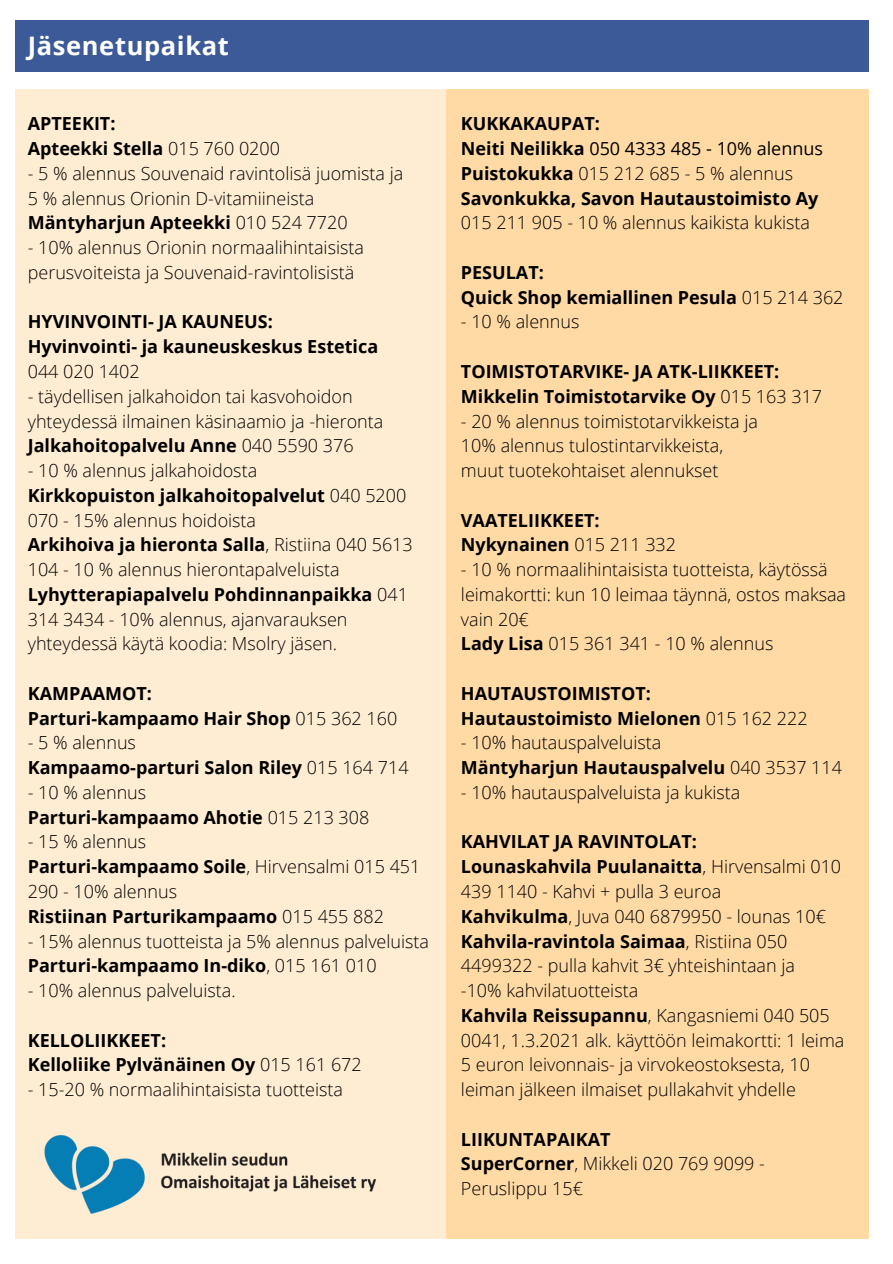
<style>
.page{position:relative;width:893px;height:1264px;background:#fff}
.page>*{position:absolute;margin:0;border:0;box-sizing:border-box;transform-origin:0 0}
.t1{font:700 26.25px "Open Sans";color:#fff}
.t2{font:700 25.5px "Open Sans";letter-spacing:.025em;color:#fff}
.t3{font:300 18px/24.8px "Open Sans";color:#000}
.t4{font:700 18px/24.8px "Open Sans";color:#000}
.t5{font:18px "Open Sans";color:#000}
.s1{font-weight:300}
.s2{font-weight:700}
</style>
<div class="page">
<div style="left:15px;top:21px;width:854px;height:51px;background:#3d5a98"></div>
<div style="left:15px;top:89px;width:431px;height:1149px;background:#ffedd3"></div>
<div style="left:446px;top:89px;width:423px;height:1149px;background:#ffdaa5"></div>
<img style="left:44px;top:1135px;width:332px;height:79px">
<p class="t1" style="left:37px;top:13px;width:115px">Jäsenyys</p>
<p class="t2" style="left:28px;top:28px;width:203px">Jäsenetupaikat</p>
<p class="t4" style="left:28px;top:111px;width:89px">APTEEKIT:</p>
<p class="t4" style="left:28px;top:136px;width:254px">Apteekki Stella <span class="s1">015 760 0200</span></p>
<p class="t3" style="left:28px;top:160px;width:377px">- 5 % alennus Souvenaid ravintolisä juomista ja</p>
<p class="t3" style="left:28px;top:185px;width:288px">5 % alennus Orionin D-vitamiineista</p>
<p class="t4" style="left:28px;top:210px;width:321px">Mäntyharjun Apteekki <span class="s1">010 524 7720</span></p>
<p class="t3" style="left:28px;top:235px;width:338px">- 10% alennus Orionin normaalihintaisista perusvoiteista ja Souvenaid-ravintolisistä</p>
<p class="t4" style="left:28px;top:309px;width:246px">HYVINVOINTI- JA KAUNEUS:</p>
<p class="t4" style="left:28px;top:334px;width:352px">Hyvinvointi- ja kauneuskeskus Estetica</p>
<p class="t3" style="left:28px;top:358px;width:113px">044 020 1402</p>
<p class="t3" style="left:28px;top:383px;width:357px">- täydellisen jalkahoidon tai kasvohoidon yhteydessä ilmainen käsinaamio ja -hieronta</p>
<p class="t4" style="left:28px;top:433px;width:327px">Jalkahoitopalvelu Anne <span class="s1">040 5590 376</span></p>
<p class="t3" style="left:28px;top:457px;width:231px">- 10 % alennus jalkahoidosta</p>
<p class="t4" style="left:28px;top:482px;width:380px">Kirkkopuiston jalkahoitopalvelut <span class="s1">040 5200<br>070 - 15% alennus hoidoista</span></p>
<p class="t3" style="left:28px;top:532px;width:386px"><span class="s2">Arkihoiva ja hieronta Salla</span>, Ristiina 040 5613<br>104 - 10 % alennus hierontapalveluista</p>
<p class="t3" style="left:28px;top:581px;width:382px"><span class="s2">Lyhytterapiapalvelu Pohdinnanpaikka</span> 041<br>314 3434 - 10% alennus, ajanvarauksen yhteydessä käytä koodia: Msolry jäsen.</p>
<p class="t4" style="left:28px;top:680px;width:126px">KAMPAAMOT:</p>
<p class="t4" style="left:28px;top:705px;width:371px">Parturi-kampaamo Hair Shop <span class="s1">015 362 160</span></p>
<p class="t3" style="left:28px;top:730px;width:110px">- 5 % alennus</p>
<p class="t4" style="left:28px;top:754px;width:382px">Kampaamo-parturi Salon Riley <span class="s1">015 164 714</span></p>
<p class="t3" style="left:28px;top:779px;width:120px">- 10 % alennus</p>
<p class="t4" style="left:28px;top:804px;width:343px">Parturi-kampaamo Ahotie <span class="s1">015 213 308</span></p>
<p class="t3" style="left:28px;top:829px;width:120px">- 15 % alennus</p>
<p class="t3" style="left:28px;top:853px;width:394px"><span class="s2">Parturi-kampaamo Soile</span>, Hirvensalmi 015 451<br>290 - 10% alennus</p>
<p class="t4" style="left:28px;top:903px;width:358px">Ristiinan Parturikampaamo <span class="s1">015 455 882</span></p>
<p class="t3" style="left:28px;top:928px;width:403px">- 15% alennus tuotteista ja 5% alennus palveluista</p>
<p class="t4" style="left:28px;top:952px;width:350px">Parturi-kampaamo In-diko<span class="s1">, 015 161 010</span></p>
<p class="t3" style="left:28px;top:977px;width:209px">- 10% alennus palveluista.</p>
<p class="t4" style="left:28px;top:1027px;width:140px">KELLOLIIKKEET:</p>
<p class="t4" style="left:28px;top:1051px;width:335px">Kelloliike Pylvänäinen Oy <span class="s1">015 161 672</span></p>
<p class="t3" style="left:28px;top:1076px;width:317px">- 15-20 % normaalihintaisista tuotteista</p>
<p class="t4" style="left:461px;top:111px;width:141px">KUKKAKAUPAT:</p>
<p class="t5" style="left:461px;top:136px;width:363px"><span class="s2">Neiti Neilikka</span> 050 4333 485 - 10% alennus</p>
<p class="t3" style="left:461px;top:160px;width:333px"><span class="s2">Puistokukka</span> 015 212 685 - 5 % alennus</p>
<p class="t3" style="left:461px;top:185px;width:359px"><span class="s2">Savonkukka, Savon Hautaustoimisto Ay<br></span>015 211 905 - 10 % alennus kaikista kukista</p>
<p class="t4" style="left:461px;top:259px;width:84px">PESULAT:</p>
<p class="t4" style="left:461px;top:284px;width:384px">Quick Shop kemiallinen Pesula <span class="s1">015 214 362</span></p>
<p class="t3" style="left:461px;top:309px;width:120px">- 10 % alennus</p>
<p class="t4" style="left:461px;top:358px;width:320px">TOIMISTOTARVIKE- JA ATK-LIIKKEET:</p>
<p class="t4" style="left:461px;top:383px;width:363px">Mikkelin Toimistotarvike Oy <span class="s1">015 163 317</span></p>
<p class="t3" style="left:461px;top:408px;width:298px">- 20 % alennus toimistotarvikkeista ja</p>
<p class="t3" style="left:461px;top:433px;width:264px">10% alennus tulostintarvikkeista,</p>
<p class="t3" style="left:461px;top:457px;width:259px">muut tuotekohtaiset alennukset</p>
<p class="t4" style="left:461px;top:507px;width:140px">VAATELIIKKEET:</p>
<p class="t4" style="left:461px;top:532px;width:217px">Nykynainen <span class="s1">015 211 332</span></p>
<p class="t3" style="left:461px;top:556px;width:386px">- 10 % normaalihintaisista tuotteista, käytössä leimakortti: kun 10 leimaa täynnä, ostos maksaa vain 20€</p>
<p class="t3" style="left:461px;top:631px;width:314px"><span class="s2">Lady Lisa</span> 015 361 341 - 10 % alennus</p>
<p class="t4" style="left:461px;top:680px;width:191px">HAUTAUSTOIMISTOT:</p>
<p class="t4" style="left:461px;top:705px;width:348px">Hautaustoimisto Mielonen <span class="s1">015 162 222</span></p>
<p class="t3" style="left:461px;top:730px;width:202px">- 10% hautauspalveluista</p>
<p class="t4" style="left:461px;top:754px;width:382px">Mäntyharjun Hautauspalvelu <span class="s1">040 3537 114</span></p>
<p class="t3" style="left:461px;top:779px;width:281px">- 10% hautauspalveluista ja kukista</p>
<p class="t4" style="left:461px;top:829px;width:237px">KAHVILAT JA RAVINTOLAT:</p>
<p class="t3" style="left:461px;top:853px;width:382px"><span class="s2">Lounaskahvila Puulanaitta</span>, Hirvensalmi 010<br>439 1140 - Kahvi + pulla 3 euroa</p>
<p class="t3" style="left:461px;top:903px;width:366px"><span class="s2">Kahvikulma</span>, Juva 040 6879950 - lounas 10€</p>
<p class="t3" style="left:461px;top:928px;width:335px"><span class="s2">Kahvila-ravintola Saimaa</span>, Ristiina 050<br>4499322 - pulla kahvit 3€ yhteishintaan ja</p>
<p class="t3" style="left:461px;top:977px;width:179px">-10% kahvilatuotteista</p>
<p class="t3" style="left:461px;top:1002px;width:385px"><span class="s2">Kahvila Reissupannu</span>, Kangasniemi 040 505<br>0041, 1.3.2021 alk. käyttöön leimakortti: 1 leima 5 euron leivonnais- ja virvokeostoksesta, 10 leiman jälkeen ilmaiset pullakahvit yhdelle</p>
<p class="t4" style="left:461px;top:1126px;width:151px">LIIKUNTAPAIKAT</p>
<p class="t3" style="left:461px;top:1150px;width:305px"><span class="s2">SuperCorner</span>, Mikkeli 020 769 9099 -<br>Peruslippu 15€</p>
</div>
